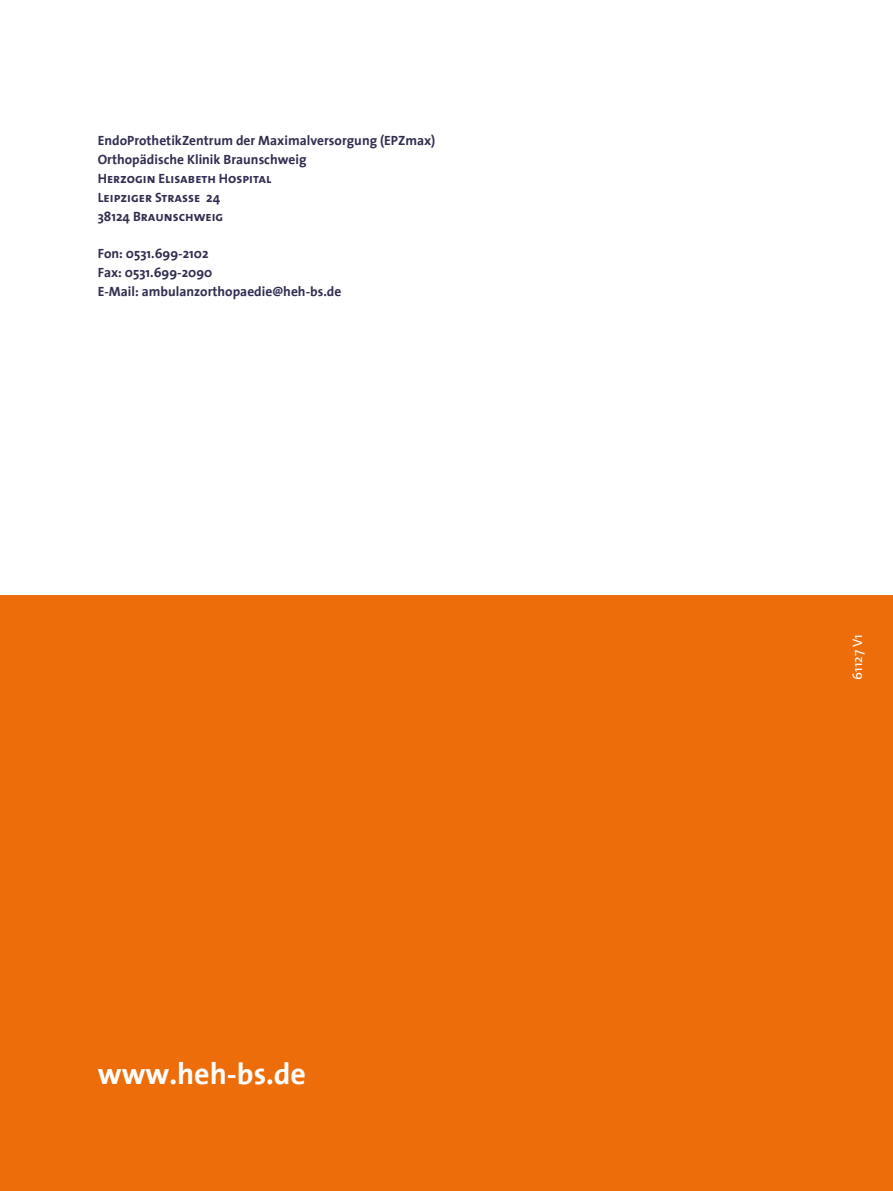
<style>
.page{position:relative;width:893px;height:1191px;background:#fff}
.page>*{position:absolute;margin:0;border:0;box-sizing:border-box;transform-origin:0 0}
.t1{font:700 30px "The Sans";color:#fff}
.t2{font:700 13.5px/18.9px "The Sans";color:#312e51}
.t3{font:13.5px/18.9px "The Sans Bold Caps";color:#312e51}
.t4{font:13.5px "The Sans Plain";color:#fff}
.s1{font-family:"The Sans";font-weight:700}
</style>
<div class="page">
<div style="left:0;top:595px;width:893px;height:596px;background:#ed6d0a"></div>
<p class="t2" style="left:98px;top:131px;width:339px">EndoProthetikZentrum der Maximalversorgung (EPZmax)<br>Orthopädische Klinik Braunschweig</p>
<p class="t3" style="left:98px;top:168px;width:175px">Herzogin Elisabeth Hospital<br>Leipziger Strasse <span class="s1">24<br>38124</span> Braunschweig</p>
<p class="t2" style="left:98px;top:244px;width:245px">Fon: 0531.699-2102<br>Fax: 0531.699-2090<br>E-Mail: ambulanzorthopaedie@heh-bs.de</p>
<h1 class="t1" style="left:98px;top:1048px;width:210px">www.heh-bs.de</h1>
<p class="t4" style="left:846px;top:679px;width:47px;rotate:-90deg">61127 V1</p>
</div>
